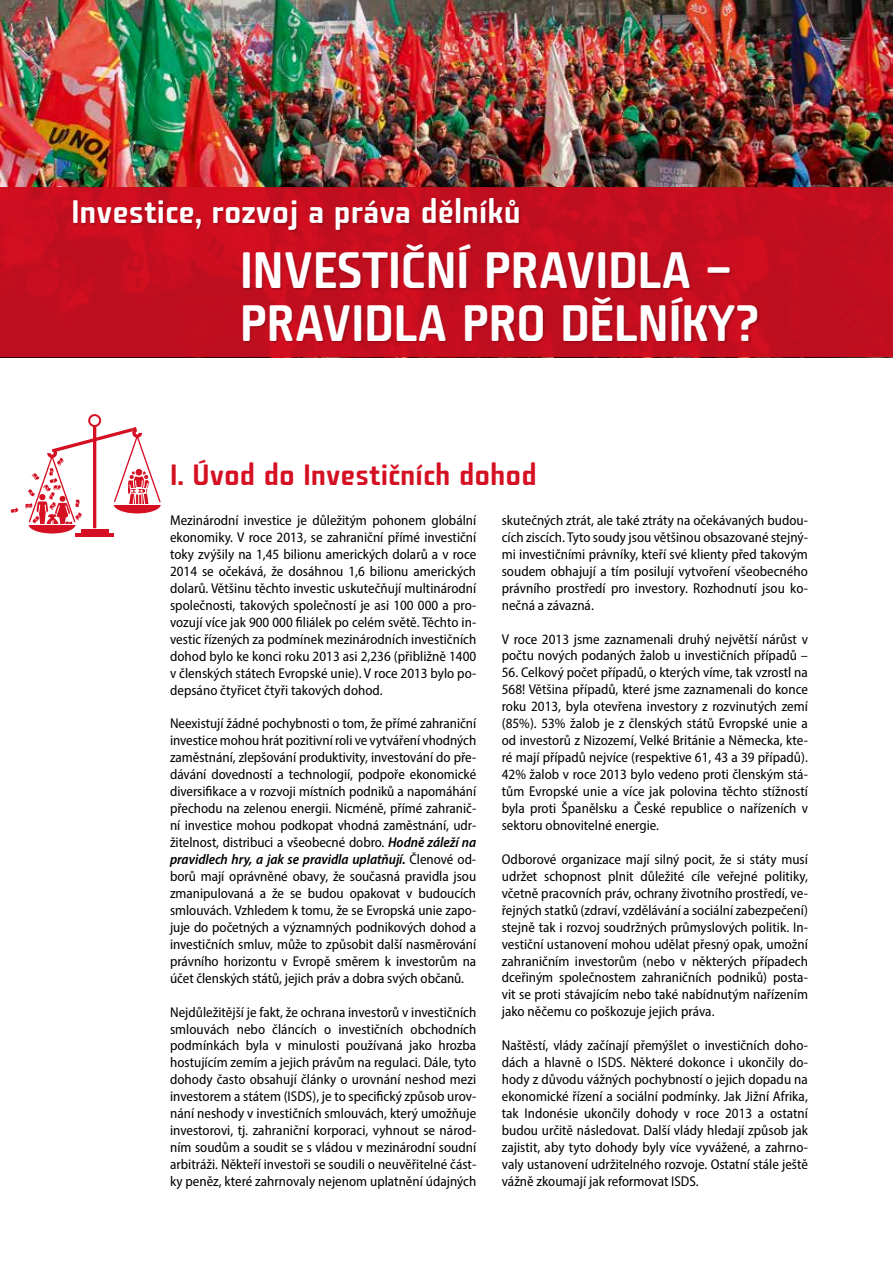
<style>
.page{position:relative;width:893px;height:1263px;background:#fff}
.page>*{position:absolute;margin:0;border:0;box-sizing:border-box;transform-origin:0 0}
.t1{font:49.5px/52.5px "Fishmonger MS";color:#fff}
.t2{font:31.5px "Fishmonger MS";color:#fff}
.t3{font:28.5px "Fishmonger MS";color:#d51023}
.t4{font:semi-condensed 14.25px/17px "Myriad Pro";color:#000;text-align:justify}
.s1{font-weight:600;font-style:italic}
</style>
<div class="page">
<img style="left:0;top:0;width:893px;height:187px">
<svg style="left:0;top:187px;width:893px;height:170px;background:#c30e1f"></svg>
<div style="left:243px;top:244px;width:518px;height:100px;background:#000;opacity:.2"></div>
<div style="left:73px;top:199px;width:449px;height:35px;background:#000;opacity:.2"></div>
<svg style="left:10px;top:507px;width:8px;height:6px"></svg>
<hr style="left:75px;top:534px;width:39px;height:3px;background:#d51023">
<svg style="left:25px;top:414px;width:137px;height:120px"></svg>
<h2 class="t2" style="left:71px;top:191px;width:451px">Investice, rozvoj a práva dělníků</h2>
<h1 class="t1" style="left:240px;top:241px;width:522px">INVESTIČNÍ PRAVIDLA –<br>PRAVIDLA PRO DĚLNÍKY?</h1>
<h3 class="t3" style="left:170px;top:455px;width:368px">I. Úvod do Investičních dohod</h3>
<p class="t4" style="left:170px;top:512px;width:308px">Mezinárodní investice je důležitým pohonem globální ekonomiky. V roce 2013, se zahraniční přímé investiční toky zvýšily na 1,45 bilionu amerických dolarů a v roce 2014 se očekává, že dosáhnou 1,6 bilionu amerických dolarů. Většinu těchto investic uskutečňují multinárodní společnosti, takových společností je asi 100 000 a pro&shy;vozují více jak 900 000 filiálek po celém světě. Těchto in&shy;vestic řízených za podmínek mezinárodních investičních dohod bylo ke konci roku 2013 asi 2,236 (přibližně 1400 v členských státech Evropské unie). V roce 2013 bylo po&shy;depsáno čtyřicet čtyři takových dohod.</p>
<p class="t4" style="left:170px;top:715px;width:308px">Neexistují žádné pochybnosti o tom, že přímé zahraniční investice mohou hrát pozitivní roli ve vytváření vhodných zaměstnání, zlepšování produktivity, investování do pře&shy;dávání dovedností a technologií, podpoře ekonomické diversifikace a v rozvoji místních podniků a napomáhání přechodu na zelenou energii. Nicméně, přímé zahranič&shy;ní investice mohou podkopat vhodná zaměstnání, udr&shy;žitelnost, distribuci a všeobecné dobro. <span class="s1">Hodně záleží na pravidlech hry, a jak se pravidla uplatňují.</span> Členové od&shy;borů mají oprávněné obavy, že současná pravidla jsou zmanipulovaná a že se budou opakovat v budoucích smlouvách. Vzhledem k tomu, že se Evropská unie zapo&shy;juje do početných a významných podnikových dohod a investičních smluv, může to způsobit další nasměrování právního horizontu v Evropě směrem k investorům na účet členských států, jejich práv a dobra svých občanů.</p>
<p class="t4" style="left:170px;top:1003px;width:308px">Nejdůležitější je fakt, že ochrana investorů v investičních smlouvách nebo článcích o investičních obchodních podmínkách byla v minulosti používaná jako hrozba hostujícím zemím a jejich právům na regulaci. Dále, tyto dohody často obsahují články o urovnání neshod mezi investorem a státem (ISDS), je to specifický způsob urov&shy;nání neshody v investičních smlouvách, který umožňuje investorovi, tj. zahraniční korporaci, vyhnout se národ&shy;ním soudům a soudit se s vládou v mezinárodní soudní arbitráži. Někteří investoři se soudili o neuvěřitelné část&shy;ky peněz, které zahrnovaly nejenom uplatnění údajných</p>
<p class="t4" style="left:502px;top:511px;width:308px">skutečných ztrát, ale také ztráty na očekávaných budou&shy;cích ziscích. Tyto soudy jsou většinou obsazované stejný&shy;mi investičními právníky, kteří své klienty před takovým soudem obhajují a tím posilují vytvoření všeobecného právního prostředí pro investory. Rozhodnutí jsou ko&shy;nečná a závazná.</p>
<p class="t4" style="left:502px;top:630px;width:308px">V roce 2013 jsme zaznamenali druhý největší nárůst v počtu nových podaných žalob u investičních případů –</p>
<p class="t4" style="left:502px;top:664px;width:308px">56. Celkový počet případů, o kterých víme, tak vzrostl na 568! Většina případů, které jsme zaznamenali do konce roku 2013, byla otevřena investory z rozvinutých zemí (85%). 53% žalob je z členských států Evropské unie a od investorů z Nizozemí, Velké Británie a Německa, kte&shy;ré mají případů nejvíce (respektive 61, 43 a 39 případů).<br>42% žalob v roce 2013 bylo vedeno proti členským stá&shy;tům Evropské unie a více jak polovina těchto stížností byla proti Španělsku a České republice o nařízeních v sektoru obnovitelné energie.</p>
<p class="t4" style="left:502px;top:850px;width:308px">Odborové organizace mají silný pocit, že si státy musí udržet schopnost plnit důležité cíle veřejné politiky, včetně pracovních práv, ochrany životního prostředí, ve&shy;řejných statků (zdraví, vzdělávání a sociální zabezpečení) stejně tak i rozvoj soudržných průmyslových politik. In&shy;vestiční ustanovení mohou udělat přesný opak, umožní zahraničním investorům (nebo v některých případech dceřiným společnostem zahraničních podniků) posta&shy;vit se proti stávajícím nebo také nabídnutým nařízením jako něčemu co poškozuje jejich práva.</p>
<p class="t4" style="left:502px;top:1037px;width:308px">Naštěstí, vlády začínají přemýšlet o investičních doho&shy;dách a hlavně o ISDS. Některé dokonce i ukončily do&shy;hody z důvodu vážných pochybností o jejich dopadu na ekonomické řízení a sociální podmínky. Jak Jižní Afrika, tak Indonésie ukončily dohody v roce 2013 a ostatní budou určitě následovat. Další vlády hledají způsob jak zajistit, aby tyto dohody byly více vyvážené, a zahrno&shy;valy ustanovení udržitelného rozvoje. Ostatní stále ještě vážně zkoumají jak reformovat ISDS.</p>
</div>
